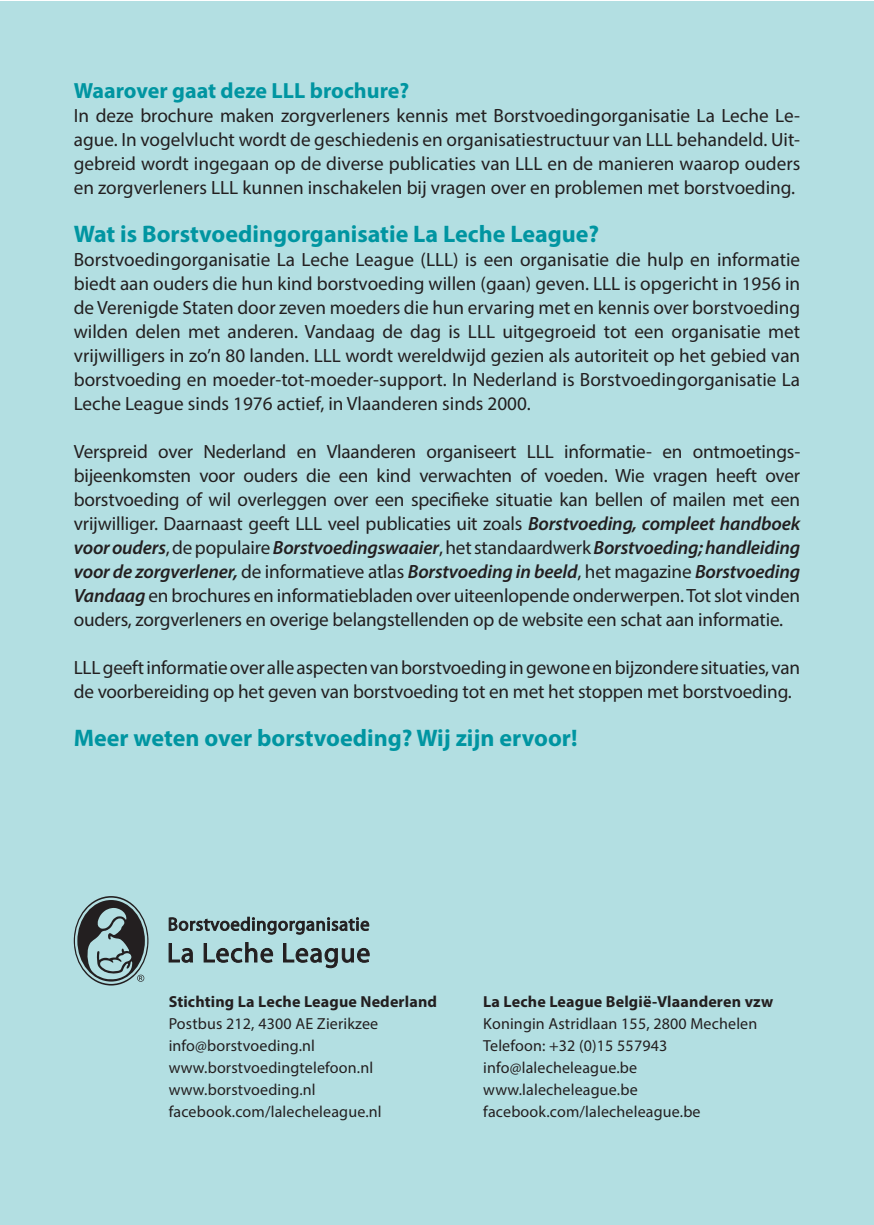
<style>
.page{position:relative;width:874px;height:1225px;background:#fff}
.page>*{position:absolute;margin:0;border:0;box-sizing:border-box;transform-origin:0 0}
.t1{font:700 24px "Myriad Pro";color:#0095a1}
.t2{font:700 22px "Myriad Pro";color:#0095a1}
.t3{font:19.2px/24px "Myriad Pro";letter-spacing:-.01em;color:#231f20;text-align:justify}
.t4{font:16px/22px "Myriad Pro";letter-spacing:.01em;color:#231f20}
.t5{font:700 16px "Myriad Pro";letter-spacing:.01em;color:#231f20}
.s1{font-weight:600;font-style:italic}
</style>
<div class="page">
<div style="left:0;top:2px;width:873px;height:1223px;background:#b3dfe2"></div>
<svg style="left:169px;top:917px;width:200px;height:17px"></svg>
<svg style="left:169px;top:943px;width:24px;height:19px"></svg>
<svg style="left:204px;top:942px;width:69px;height:20px"></svg>
<svg style="left:283px;top:943px;width:86px;height:25px"></svg>
<svg style="left:74px;top:896px;width:74px;height:89px"></svg>
<p class="t2" style="left:74px;top:76px;width:337px">Waarover gaat deze LLL brochure?</p>
<p class="t3" style="left:74px;top:103px;width:727px">In deze brochure maken zorgverleners kennis met Borstvoedingorganisatie La Leche Le&shy;ague. In vogelvlucht wordt de geschiedenis en organisatiestructuur van LLL behandeld. Uit&shy;gebreid wordt ingegaan op de diverse publicaties van LLL en de manieren waarop ouders en zorgverleners LLL kunnen inschakelen bij vragen over en problemen met borstvoeding.</p>
<p class="t1" style="left:74px;top:218px;width:526px">Wat is Borstvoedingorganisatie La Leche League?</p>
<p class="t3" style="left:74px;top:247px;width:727px">Borstvoedingorganisatie La Leche League (LLL) is een organisatie die hulp en informatie biedt aan ouders die hun kind borstvoeding willen (gaan) geven. LLL is opgericht in 1956 in de Verenigde Staten door zeven moeders die hun ervaring met en kennis over borstvoeding wilden delen met anderen. Vandaag de dag is LLL uitgegroeid tot een organisatie met vrijwilligers in zo’n 80 landen. LLL wordt wereldwijd gezien als autoriteit op het gebied van borstvoeding en moeder-tot-moeder-support. In Nederland is Borstvoedingorganisatie La Leche League sinds 1976 actief, in Vlaanderen sinds 2000.</p>
<p class="t3" style="left:74px;top:439px;width:727px">Verspreid over Nederland en Vlaanderen organiseert LLL informatie- en ontmoetings&shy;bijeenkomsten voor ouders die een kind verwachten of voeden. Wie vragen heeft over borstvoeding of wil overleggen over een specifieke situatie kan bellen of mailen met een vrijwilliger. Daarnaast geeft LLL veel publicaties uit zoals <span class="s1">Borstvoeding, compleet handboek voor ouders</span>, de populaire <span class="s1">Borstvoedingswaaier</span>, het standaardwerk <span class="s1">Borstvoeding; handleiding voor de zorgverlener,</span> de informatieve atlas <span class="s1">Borstvoeding in beeld</span>, het magazine <span class="s1">Borstvoeding Vandaag</span> en brochures en informatiebladen over uiteenlopende onderwerpen. Tot slot vinden ouders, zorgverleners en overige belangstellenden op de website een schat aan informatie.</p>
<p class="t3" style="left:74px;top:655px;width:727px">LLL geeft informatie over alle aspecten van borstvoeding in gewone en bijzondere situaties, van de voorbereiding op het geven van borstvoeding tot en met het stoppen met borstvoeding.</p>
<p class="t1" style="left:74px;top:722px;width:505px">Meer weten over borstvoeding? Wij zijn ervoor!</p>
<p class="t5" style="left:169px;top:991px;width:270px">Stichting La Leche League Nederland</p>
<p class="t4" style="left:169px;top:1012px;width:214px">Postbus 212, 4300 AE Zierikzee info@borstvoeding.nl www.borstvoedingtelefoon.nl www.borstvoeding.nl facebook.com/lalecheleague.nl</p>
<p class="t5" style="left:483px;top:991px;width:291px">La Leche League België-Vlaanderen vzw</p>
<p class="t4" style="left:483px;top:1012px;width:275px">Koningin Astridlaan 155, 2800 Mechelen<br>Telefoon: +32 (0)15 557943 info@lalecheleague.be www.lalecheleague.be facebook.com/lalecheleague.be</p>
</div>
